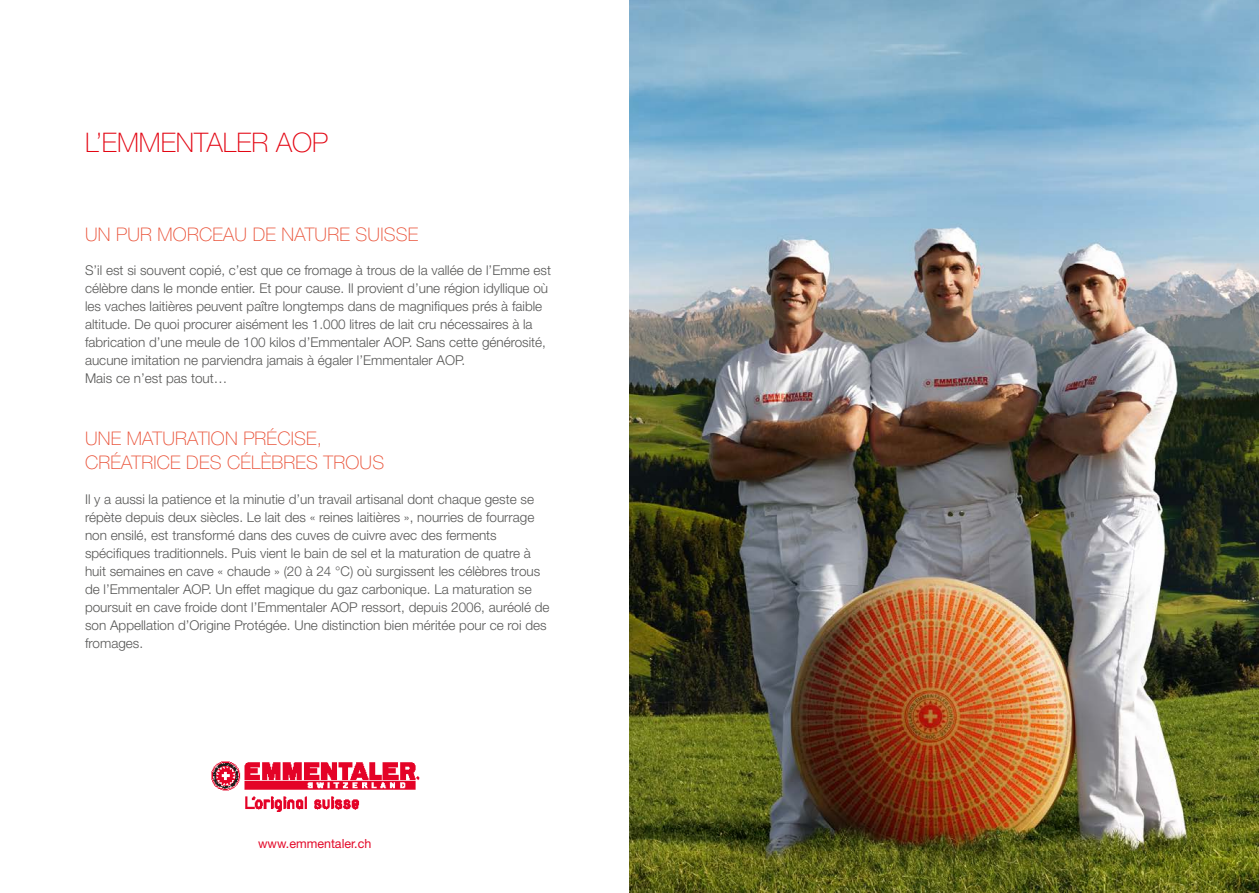
<style>
.page{position:relative;width:1259px;height:893px;background:#fff}
.page>*{position:absolute;margin:0;border:0;box-sizing:border-box;transform-origin:0 0}
.t1{font:100 27px "Helvetica Neue LT Std";color:#e30613}
.t2{font:100 18.75px/24px "Helvetica Neue LT Std";letter-spacing:.01em;color:#e94f35}
.t3{font:300 13.5px/18px "Helvetica Neue LT Std";color:#575756}
.t4{font:12.6px "Helvetica Neue LT Std";color:#e30828}
</style>
<div class="page">
<img style="left:211px;top:761px;width:208px;height:51px">
<img style="left:629px;top:0;width:630px;height:893px">
<h1 class="t1" style="left:85px;top:127px;width:244px">L’EMMENTALER AOP</h1>
<h2 class="t2" style="left:85px;top:222px;width:335px">UN PUR MORCEAU DE NATURE SUISSE</h2>
<p class="t3" style="left:85px;top:261px;width:467px">S’il est si souvent copié, c’est que ce fromage à trous de la vallée de l’Emme est célèbre dans le monde entier. Et pour cause. Il provient d’une région idyllique où les vaches laitières peuvent paître longtemps dans de magnifiques prés à faible altitude. De quoi procurer aisément les 1.000 litres de lait cru nécessaires à la fabrication d’une meule de 100 kilos d’Emmentaler AOP. Sans cette générosité, aucune imitation ne parviendra jamais à égaler l’Emmentaler AOP.<br>Mais ce n’est pas tout…</p>
<h2 class="t2" style="left:85px;top:426px;width:301px">UNE MATURATION PRÉCISE,<br>CRÉATRICE DES CÉLÈBRES TROUS</h2>
<p class="t3" style="left:85px;top:490px;width:466px">Il y a aussi la patience et la minutie d’un travail artisanal dont chaque geste se répète depuis deux siècles. Le lait des « reines laitières », nourries de fourrage non ensilé, est transformé dans des cuves de cuivre avec des ferments spécifiques traditionnels. Puis vient le bain de sel et la maturation de quatre à huit semaines en cave « chaude » (20 à 24 °C) où surgissent les célèbres trous de l’Emmentaler AOP. Un effet magique du gaz carbonique. La maturation se poursuit en cave froide dont l’Emmentaler AOP ressort, depuis 2006, auréolé de son Appellation d’Origine Protégée. Une distinction bien méritée pour ce roi des fromages.</p>
<p class="t4" style="left:258px;top:836px;width:115px">www.emmentaler.ch</p>
</div>
